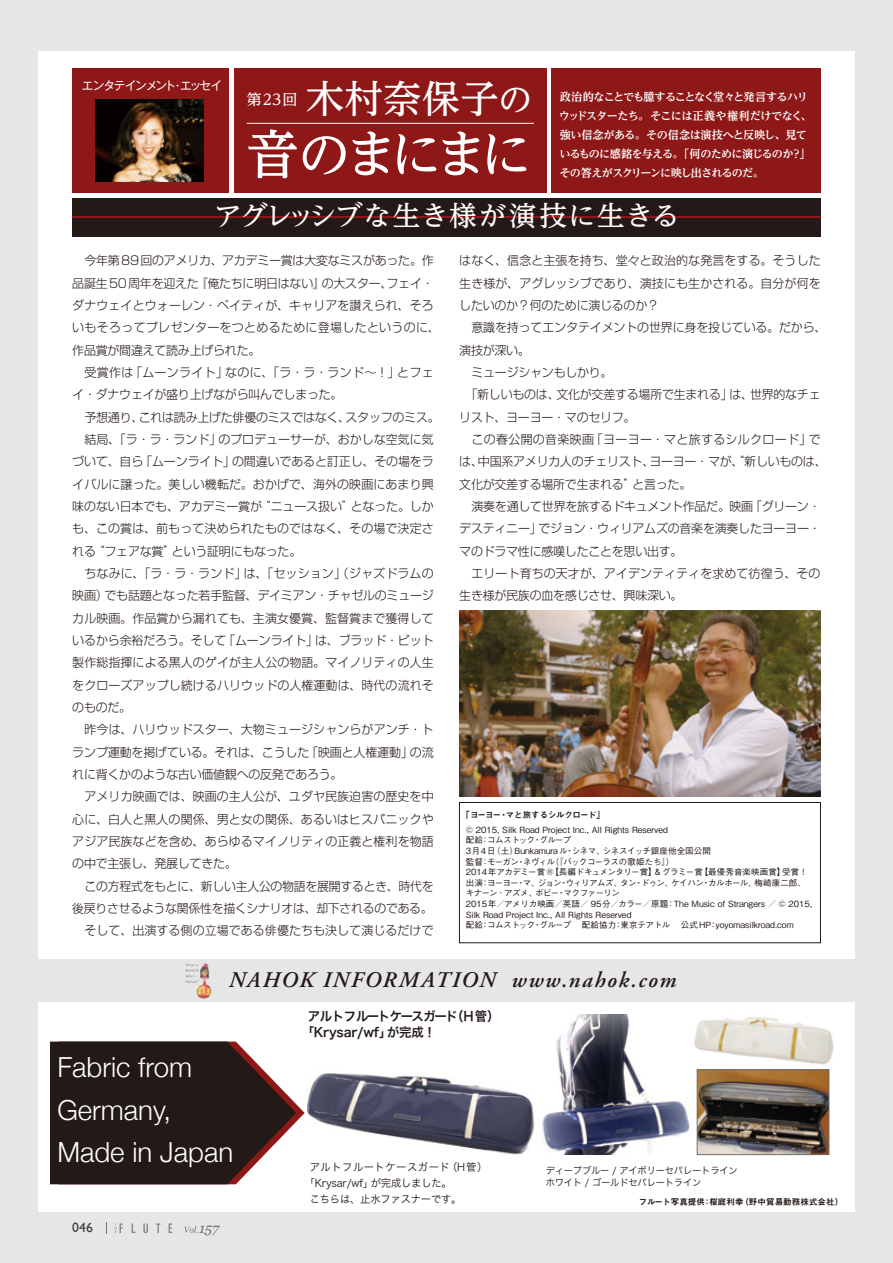
<style>
.page{position:relative;width:893px;height:1263px;background:#e6e6e7}
.page>*{position:absolute;margin:0;border:0;box-sizing:border-box;transform-origin:0 0}
.t1{font:500 52.65px "UD Reimin Pro";letter-spacing:-.14em;color:#fff}
.t2{font:500 38.25px "UD Reimin Pro";letter-spacing:.01em;color:#fff}
.t3{font:300 27.6px/42.5px "Helvetica Neue";color:#fff}
.t4{font:500 27.6px "UD Reimin Pro";letter-spacing:.025em;color:#fff}
.t5{font:italic 600 22.35px "Adobe Garamond Pro";letter-spacing:.08em;color:#231916}
.t6{font:500 14.85px "UD Reimin Pro";color:#fff}
.t7{font:13.8px "Gill Sans";color:#3f3b3a}
.t8{font:italic 13.8px "Georgia";color:#727272}
.t9{font:12.75px/15.9px "Hira Kaku Pro W6";letter-spacing:-.03em;color:#231916}
.t10{font:300 12.15px/22.4px "Shin Go Pro";letter-spacing:-.01em;color:#231916}
.t11{font:300 12.15px "Shin Go Pro";letter-spacing:.01em;color:#231916}
.t12{font:300 12.15px "Shin Go Pro";letter-spacing:.015em;color:#231916}
.t13{font:300 12.15px "Shin Go Pro";letter-spacing:.025em;color:#231916}
.t14{font:11.7px "Gothic MB101 Pro";letter-spacing:-.095em;color:#fff}
.t15{font:700 11.1px/19.2px "UD Reimin Pro";letter-spacing:-.065em;color:#fff}
.t16{font:10.65px "Hira Kaku Pro W3";letter-spacing:-.02em;color:#231916}
.t17{font:10.65px "Hira Kaku Pro W3";letter-spacing:.05em;color:#231916}
.t18{font:9.6px/12.8px "Hira Kaku Pro W3";letter-spacing:-.02em;color:#231916}
.t19{font:500 8.55px/10.6px "Gothic BBB Pro";color:#231916}
.t20{font:8.55px "Midashi Go Pro MB31";color:#231916}
.t21{font:8.55px "Midashi Go Pro MB31";letter-spacing:-.05em;color:#231916}
.s1{font-size:34.05px}
</style>
<div class="page">
<div style="left:38px;top:51px;width:817px;height:1161px;background:#fff"></div>
<div style="left:0;top:959px;width:893px;height:42px;background:#e6e6e7"></div>
<div style="left:72px;top:68px;width:157px;height:125px;background:#8e1817"></div>
<div style="left:72px;top:198px;width:749px;height:38px;background:#231916"></div>
<div style="left:234px;top:68px;width:313px;height:125px;background:#8e1817"></div>
<div style="left:551px;top:68px;width:270px;height:125px;background:#8e1817"></div>
<img style="left:95px;top:100px;width:108px;height:82px">
<hr style="left:247px;top:123px;width:287px;height:1px;background:#fff">
<img style="left:186px;top:963px;width:26px;height:36px">
<div style="left:459px;top:802px;width:362px;height:141px;border:1px solid #231916"></div>
<svg style="left:50px;top:1041px;width:255px;height:143px;background:#443735"></svg>
<img style="left:308px;top:1073px;width:227px;height:82px">
<img style="left:542px;top:1015px;width:148px;height:139px">
<img style="left:459px;top:611px;width:362px;height:185px">
<img style="left:694px;top:1017px;width:140px;height:48px">
<img style="left:699px;top:1071px;width:128px;height:82px">
<div style="left:697px;top:1069px;width:132px;height:86px;border:1px solid #6f6f6f"></div>
<hr style="left:72px;top:216px;width:749px;height:2px;background:#8e1817">
<svg style="left:106px;top:1222px;width:1px;height:12px"></svg>
<svg style="left:184px;top:1226px;width:14px;height:7px"></svg>
<svg style="left:115px;top:1223px;width:57px;height:10px"></svg>
<p class="t14" style="left:82px;top:76px;width:142px">エンタテインメント・エッセイ</p>
<p class="t6" style="left:247px;top:87px;width:52px">第23回</p>
<h2 class="t2" style="left:306px;top:68px;width:228px">木村奈保子<span class="s1">の</span></h2>
<h1 class="t1" style="left:246px;top:111px;width:288px">音のまにまに</h1>
<p class="t15" style="left:559px;top:87px;width:254px">政治的なことでも臆することなく堂々と発言するハリウッドスターたち。そこには正義や権利だけでなく、強い信念がある。その信念は演技へと反映し、見ているものに感銘を与える。「何のために演じるのか？」その答えがスクリーンに映し出されるのだ。</p>
<h3 class="t4" style="left:214px;top:193px;width:467px">アグレッシブな生き様が演技に生きる</h3>
<p class="t10" style="left:72px;top:248px;width:369px;text-indent:12px">今年第89回のアメリカ、アカデミー賞は大変なミスがあった。作品誕生50周年を迎えた『俺たちに明日はない』の大スター、フェイ・ダナウェイとウォーレン・ベイティが、キャリアを讃えられ、そろいもそろってプレゼンターをつとめるために登場したというのに、作品賞が間違えて読み上げられた。</p>
<p class="t10" style="left:72px;top:360px;width:363px;text-indent:12px">受賞作は「ムーンライト」なのに、「ラ・ラ・ランド～！」とフェイ・ダナウェイが盛り上げながら叫んでしまった。</p>
<p class="t10" style="left:85px;top:404px;width:357px">予想通り、これは読み上げた俳優のミスではなく、スタッフのミス。</p>
<p class="t10" style="left:85px;top:427px;width:351px">結局、「ラ・ラ・ランド」のプロデューサーが、おかしな空気に気</p>
<p class="t10" style="left:72px;top:449px;width:363px">づいて、自ら「ムーンライト」の間違いであると訂正し、その場をラ</p>
<p class="t11" style="left:72px;top:474px;width:363px">イバルに譲った。美しい機転だ。おかげで、海外の映画にあまり興</p>
<p class="t10" style="left:72px;top:494px;width:363px">味のない日本でも、アカデミー賞が“ニュース扱い”となった。しか</p>
<p class="t11" style="left:72px;top:519px;width:363px">も、この賞は、前もって決められたものではなく、その場で決定さ</p>
<p class="t10" style="left:72px;top:538px;width:231px">れる“フェアな賞”という証明にもなった。</p>
<p class="t12" style="left:85px;top:563px;width:351px">ちなみに、「ラ・ラ・ランド」は、「セッション」（ジャズドラムの</p>
<p class="t10" style="left:72px;top:583px;width:363px">映画）でも話題となった若手監督、デイミアン・チャゼルのミュージ</p>
<p class="t11" style="left:72px;top:608px;width:363px">カル映画。作品賞から漏れても、主演女優賞、監督賞まで獲得して</p>
<p class="t10" style="left:72px;top:628px;width:363px">いるから余裕だろう。そして「ムーンライト」は、ブラッド・ピット</p>
<p class="t10" style="left:72px;top:650px;width:363px">製作総指揮による黒人のゲイが主人公の物語。マイノリティの人生</p>
<p class="t10" style="left:72px;top:672px;width:363px">をクローズアップし続けるハリウッドの人権運動は、時代の流れそ</p>
<p class="t10" style="left:72px;top:695px;width:60px">のものだ。</p>
<p class="t11" style="left:85px;top:720px;width:351px">昨今は、ハリウッドスター、大物ミュージシャンらがアンチ・ト</p>
<p class="t10" style="left:72px;top:739px;width:363px">ランプ運動を掲げている。それは、こうした「映画と人権運動」の流</p>
<p class="t10" style="left:72px;top:762px;width:272px">れに背くかのような古い価値観への反発であろう。</p>
<p class="t10" style="left:85px;top:784px;width:351px">アメリカ映画では、映画の主人公が、ユダヤ民族迫害の歴史を中</p>
<p class="t11" style="left:72px;top:809px;width:363px">心に、白人と黒人の関係、男と女の関係、あるいはヒスパニックや</p>
<p class="t10" style="left:72px;top:829px;width:363px">アジア民族などを含め、あらゆるマイノリティの正義と権利を物語</p>
<p class="t10" style="left:72px;top:851px;width:166px">の中で主張し、発展してきた。</p>
<p class="t10" style="left:85px;top:873px;width:351px">この方程式をもとに、新しい主人公の物語を展開するとき、時代を</p>
<p class="t10" style="left:72px;top:896px;width:362px">後戻りさせるような関係性を描くシナリオは、却下されるのである。</p>
<p class="t10" style="left:85px;top:918px;width:351px">そして、出演する側の立場である俳優たちも決して演じるだけで</p>
<p class="t10" style="left:459px;top:248px;width:363px;text-align:justify">はなく、信念と主張を持ち、堂々と政治的な発言をする。そうした生き様が、アグレッシブであり、演技にも生かされる。自分が何をしたいのか？何のために演じるのか？</p>
<p class="t10" style="left:471px;top:315px;width:357px">意識を持ってエンタテイメントの世界に身を投じている。だから、</p>
<p class="t10" style="left:459px;top:337px;width:72px">演技が深い。</p>
<p class="t10" style="left:471px;top:360px;width:143px">ミュージシャンもしかり。</p>
<p class="t10" style="left:465px;top:382px;width:357px">「新しいものは、文化が交差する場所で生まれる」は、世界的なチェ</p>
<p class="t10" style="left:459px;top:404px;width:178px">リスト、ヨーヨー・マのセリフ。</p>
<p class="t13" style="left:471px;top:429px;width:351px">この春公開の音楽映画「ヨーヨー・マと旅するシルクロード」で</p>
<p class="t10" style="left:459px;top:449px;width:369px">は、中国系アメリカ人のチェリスト、ヨーヨー・マが、“新しいものは、</p>
<p class="t10" style="left:459px;top:471px;width:234px">文化が交差する場所で生まれる”と言った。</p>
<p class="t10" style="left:471px;top:494px;width:351px">演奏を通して世界を旅するドキュメント作品だ。映画「グリーン・</p>
<p class="t10" style="left:459px;top:516px;width:363px">デスティニー」でジョン・ウィリアムズの音楽を演奏したヨーヨー・</p>
<p class="t10" style="left:459px;top:538px;width:225px">マのドラマ性に感嘆したことを思い出す。</p>
<p class="t10" style="left:471px;top:561px;width:351px">エリート育ちの天才が、アイデンティティを求めて彷徨う、その</p>
<p class="t10" style="left:459px;top:583px;width:225px">生き様が民族の血を感じさせ、興味深い。</p>
<p class="t21" style="left:461px;top:808px;width:145px">「ヨーヨー・マと旅するシルクロード」</p>
<p class="t19" style="left:466px;top:823px;width:348px">© 2015, Silk Road Project Inc., All Rights Reserved<br>配給：コムストック・グループ<br>3月4日（土）Bunkamuraル・シネマ、シネスイッチ銀座他全国公開<br>監督：モーガン・ネヴィル（『バックコーラスの歌姫たち』）<br>2014年アカデミー賞®【長編ドキュメンタリー賞】＆グラミー賞【最優秀音楽映画賞】受賞！出演：ヨーヨー・マ、ジョン・ウィリアムズ、タン・ドゥン、ケイハン・カルホール、梅崎康二郎、キナーン･アズメ、ボビー・マクファーリン<br>2015年／アメリカ映画／英語／ 95分／カラー／原題：The Music of Strangers ／ © 2015, Silk Road Project Inc., All Rights Reserved<br>配給：コムストック・グループ　配給協力：東京テアトル　公式HP：yoyomasilkroad.com</p>
<h3 class="t5" style="left:229px;top:967px;width:449px">NAHOK INFORMATION www.nahok.com</h3>
<h3 class="t3" style="left:57px;top:1044px;width:177px">Fabric from<br>Germany,<br>Made in Japan</h3>
<p class="t7" style="left:72px;top:1219px;width:22px">046</p>
<p class="t8" style="left:199px;top:1218px;width:22px">157</p>
<p class="t9" style="left:302px;top:1008px;width:199px;text-indent:6px">アルトフルートケースガード（H管）「Krysar/wf」が完成！</p>
<p class="t17" style="left:310px;top:1157px;width:179px">アルトフルートケースガード（H管）</p>
<p class="t16" style="left:305px;top:1173px;width:149px">「Krysar/wf」が完成しました。</p>
<p class="t16" style="left:310px;top:1189px;width:153px">こちらは、止水ファスナーです。</p>
<p class="t18" style="left:546px;top:1163px;width:194px">ディープブルー / アイボリーセパレートラインホワイト / ゴールドセパレートライン</p>
<p class="t20" style="left:639px;top:1195px;width:206px">フルート写真提供：桜庭利幸（野中貿易勤務株式会社）</p>
</div>
